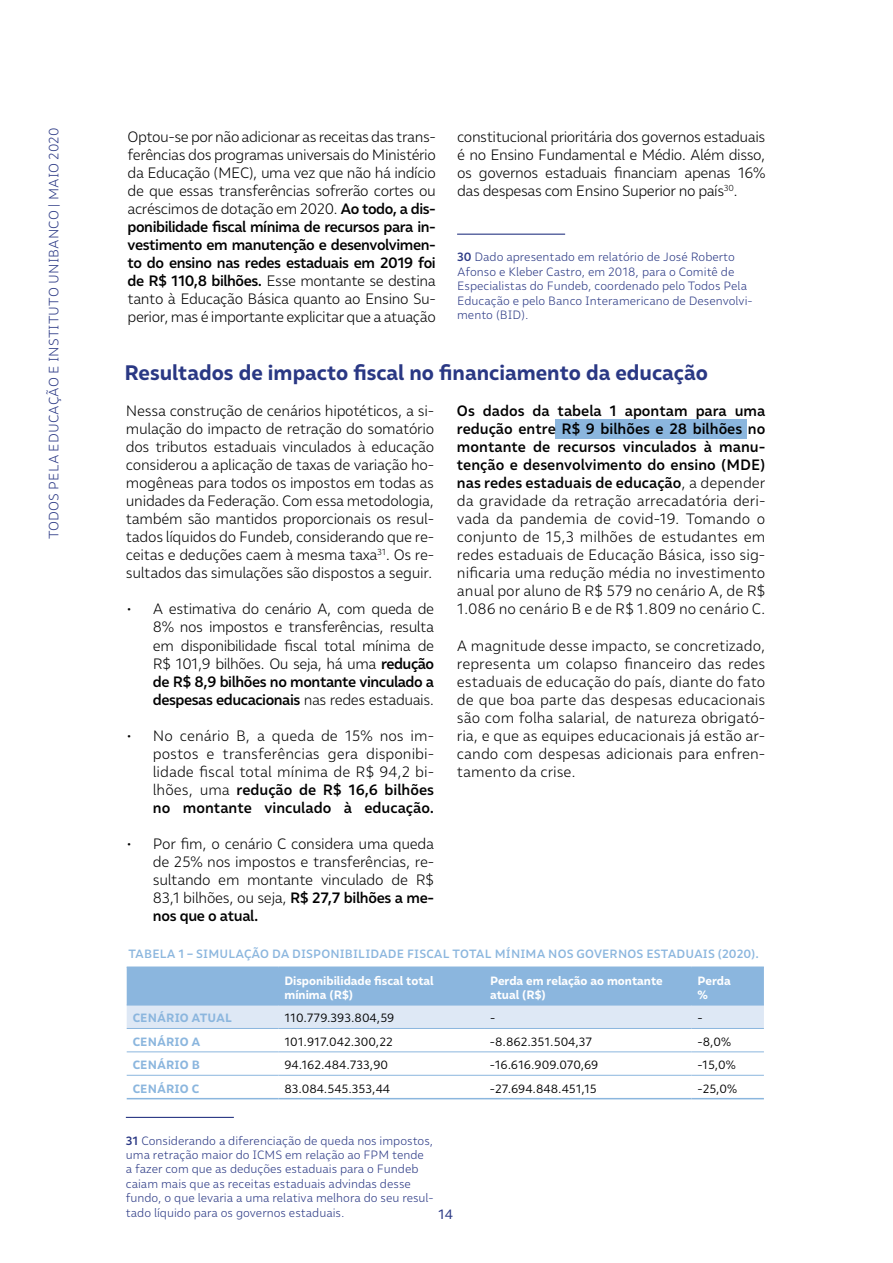
<style>
.page{position:relative;width:893px;height:1263px;background:#fff}
.page>*{position:absolute;margin:0;border:0;box-sizing:border-box;transform-origin:0 0}
.t1{font:700 21px "Malva";color:#2a3884}
.t2{font:300 15px/18px "Malva";letter-spacing:-.02em;color:#000;text-align:justify}
.t3{font:300 13.5px "Malva";letter-spacing:.01em;color:#2a3884}
.t4{font:13.5px "Malva";color:#2a3884}
.t5{font:300 12px/14.4px "Malva";color:#2a3884}
.t6{font:12px "Malva";color:#000}
.t7{font:500 12px "Malva";letter-spacing:.01em;color:#8bb6de}
.t8{font:700 12px/14.4px "Malva";color:#fff}
.t9{font:700 12px "Malva";letter-spacing:.01em;color:#8bb6de}
.s1{font-weight:500}
</style>
<div class="page">
<div style="left:556px;top:420px;width:191px;height:19px;background:#8bb6de"></div>
<hr style="left:457px;top:234px;width:108px;height:1px;background:#2a3884">
<hr style="left:126px;top:1117px;width:108px;height:1px;background:#2a3884">
<svg style="left:127px;top:968px;width:637px;height:60px;background:#a9c8e6"></svg>
<hr style="left:127px;top:966px;width:151px;height:2px;background:#8bb6de">
<hr style="left:278px;top:966px;width:206px;height:2px;background:#8bb6de">
<hr style="left:484px;top:966px;width:207px;height:2px;background:#8bb6de">
<hr style="left:691px;top:966px;width:73px;height:2px;background:#8bb6de">
<hr style="left:127px;top:1005px;width:151px;height:1px;background:#8bb6de">
<hr style="left:278px;top:1005px;width:206px;height:1px;background:#8bb6de">
<hr style="left:484px;top:1005px;width:207px;height:1px;background:#8bb6de">
<hr style="left:691px;top:1005px;width:73px;height:1px;background:#8bb6de">
<hr style="left:127px;top:1051px;width:151px;height:1px;background:#8bb6de">
<hr style="left:278px;top:1051px;width:206px;height:1px;background:#8bb6de">
<hr style="left:484px;top:1051px;width:207px;height:1px;background:#8bb6de">
<hr style="left:691px;top:1051px;width:73px;height:1px;background:#8bb6de">
<hr style="left:127px;top:1075px;width:151px;height:1px;background:#8bb6de">
<hr style="left:278px;top:1075px;width:206px;height:1px;background:#8bb6de">
<hr style="left:484px;top:1075px;width:207px;height:1px;background:#8bb6de">
<hr style="left:691px;top:1075px;width:73px;height:1px;background:#8bb6de">
<hr style="left:127px;top:1098px;width:151px;height:1px;background:#8bb6de">
<hr style="left:278px;top:1098px;width:206px;height:1px;background:#8bb6de">
<hr style="left:484px;top:1098px;width:207px;height:1px;background:#8bb6de">
<hr style="left:691px;top:1098px;width:73px;height:1px;background:#8bb6de">
<hr style="left:127px;top:1028px;width:151px;height:1px;background:#8bb6de">
<hr style="left:278px;top:1028px;width:206px;height:1px;background:#8bb6de">
<hr style="left:484px;top:1028px;width:207px;height:1px;background:#8bb6de">
<hr style="left:691px;top:1028px;width:73px;height:1px;background:#8bb6de">
<hr style="left:892px;top:0;width:1px;height:1263px;background:#8bb6de">
<p class="t3" style="left:46px;top:539px;width:413px;rotate:-90deg">TODOS PELA EDUCAÇÃO E INSTITUTO UNIBANCO | MAIO 2020</p>
<p class="t2" style="left:128px;top:127px;width:310px">Optou-se por não adicionar as receitas das trans&shy;ferências dos programas universais do Ministério da Educação (MEC), uma vez que não há indício de que essas transferências sofrerão cortes ou acréscimos de dotação em 2020. <span class="s1">Ao todo, a dis&shy;ponibilidade fiscal mínima de recursos para in&shy;vestimento em manutenção e desenvolvimen&shy;to do ensino nas redes estaduais em 2019 foi de R$ 110,8 bilhões.</span> Esse montante se destina tanto à Educação Básica quanto ao Ensino Su&shy;perior, mas é importante explicitar que a atuação</p>
<p class="t2" style="left:457px;top:127px;width:310px">constitucional prioritária dos governos estaduais é no Ensino Fundamental e Médio. Além disso, os governos estaduais financiam apenas 16% das despesas com Ensino Superior no país<sup>30</sup>.</p>
<p class="t5" style="left:457px;top:250px;width:297px"><span class="s1">30</span> Dado apresentado em relatório de José Roberto Afonso e Kleber Castro, em 2018, para o Comitê de Especialistas do Fundeb, coordenado pelo Todos Pela Educação e pelo Banco Interamericano de Desenvolvi&shy;mento (BID).</p>
<h1 class="t1" style="left:124px;top:360px;width:585px">Resultados de impacto fiscal no financiamento da educação</h1>
<p class="t2" style="left:126px;top:402px;width:310px">Nessa construção de cenários hipotéticos, a si&shy;mulação do impacto de retração do somatório dos tributos estaduais vinculados à educação considerou a aplicação de taxas de variação ho&shy;mogêneas para todos os impostos em todas as unidades da Federação. Com essa metodologia, também são mantidos proporcionais os resul&shy;tados líquidos do Fundeb, considerando que re&shy;ceitas e deduções caem à mesma taxa<sup>31</sup>. Os re&shy;sultados das simulações são dispostos a seguir.</p>
<p class="t2" style="left:153px;top:600px;width:283px;text-indent:-27px">• A estimativa do cenário A, com queda de 8% nos impostos e transferências, resulta em disponibilidade fiscal total mínima de R$ 101,9 bilhões. Ou seja, há uma <span class="s1">redução de R$ 8,9 bilhões no montante vinculado a despesas educacionais</span> nas redes estaduais.</p>
<p class="t2" style="left:153px;top:726px;width:283px;text-indent:-27px">• No cenário B, a queda de 15% nos im&shy;postos e transferências gera disponibi&shy;lidade fiscal total mínima de R$ 94,2 bi&shy;lhões, uma <span class="s1">redução de R$ 16,6 bilhões no montante vinculado à educação.</span></p>
<p class="t2" style="left:153px;top:834px;width:283px;text-indent:-27px">• Por fim, o cenário C considera uma queda de 25% nos impostos e transferências, re&shy;sultando em montante vinculado de R$ 83,1 bilhões, ou seja, <span class="s1">R$ 27,7 bilhões a me&shy;nos que o atual.</span></p>
<p class="t2" style="left:457px;top:402px;width:310px"><span class="s1">Os dados da tabela 1 apontam para uma redução entre R$ 9 bilhões e 28 bilhões no montante de recursos vinculados à manu&shy;tenção e desenvolvimento do ensino (MDE) nas redes estaduais de educação</span>, a depender da gravidade da retração arrecadatória deri&shy;vada da pandemia de covid-19. Tomando o conjunto de 15,3 milhões de estudantes em redes estaduais de Educação Básica, isso sig&shy;nificaria uma redução média no investimento anual por aluno de R$ 579 no cenário A, de R$ 1.086 no cenário B e de R$ 1.809 no cenário C.</p>
<p class="t2" style="left:457px;top:636px;width:310px">A magnitude desse impacto, se concretizado, representa um colapso financeiro das redes estaduais de educação do país, diante do fato de que boa parte das despesas educacionais são com folha salarial, de natureza obrigató&shy;ria, e que as equipes educacionais já estão ar&shy;cando com despesas adicionais para enfren&shy;tamento da crise.</p>
<p class="t7" style="left:128px;top:947px;width:632px">TABELA 1 – SIMULAÇÃO DA DISPONIBILIDADE FISCAL TOTAL MÍNIMA NOS GOVERNOS ESTADUAIS (2020).</p>
<p class="t8" style="left:284px;top:973px;width:151px">Disponibilidade fiscal total mínima (R$)</p>
<p class="t8" style="left:490px;top:973px;width:174px">Perda em relação ao montante atual (R$)</p>
<p class="t8" style="left:697px;top:973px;width:35px">Perda %</p>
<p class="t9" style="left:133px;top:1011px;width:101px">CENÁRIO ATUAL</p>
<p class="t6" style="left:284px;top:1011px;width:112px">110.779.393.804,59</p>
<p class="t6" style="left:490px;top:1011px;width:7px">-</p>
<p class="t6" style="left:697px;top:1011px;width:7px">-</p>
<p class="t9" style="left:133px;top:1034px;width:69px">CENÁRIO A</p>
<p class="t6" style="left:284px;top:1034px;width:110px">101.917.042.300,22</p>
<p class="t6" style="left:490px;top:1034px;width:104px">-8.862.351.504,37</p>
<p class="t6" style="left:697px;top:1034px;width:35px">-8,0%</p>
<p class="t9" style="left:133px;top:1058px;width:69px">CENÁRIO B</p>
<p class="t6" style="left:284px;top:1058px;width:105px">94.162.484.733,90</p>
<p class="t6" style="left:490px;top:1058px;width:110px">-16.616.909.070,69</p>
<p class="t6" style="left:697px;top:1058px;width:40px">-15,0%</p>
<p class="t9" style="left:133px;top:1081px;width:68px">CENÁRIO C</p>
<p class="t6" style="left:284px;top:1081px;width:107px">83.084.545.353,44</p>
<p class="t6" style="left:490px;top:1081px;width:108px">-27.694.848.451,15</p>
<p class="t6" style="left:697px;top:1081px;width:41px">-25,0%</p>
<p class="t5" style="left:126px;top:1133px;width:309px"><span class="s1">31</span> Considerando a diferenciação de queda nos impostos, uma retração maior do ICMS em relação ao FPM tende<br>a fazer com que as deduções estaduais para o Fundeb caiam mais que as receitas estaduais advindas desse fundo, o que levaria a uma relativa melhora do seu resul&shy;tado líquido para os governos estaduais.</p>
<p class="t4" style="left:438px;top:1206px;width:16px">14</p>
</div>
